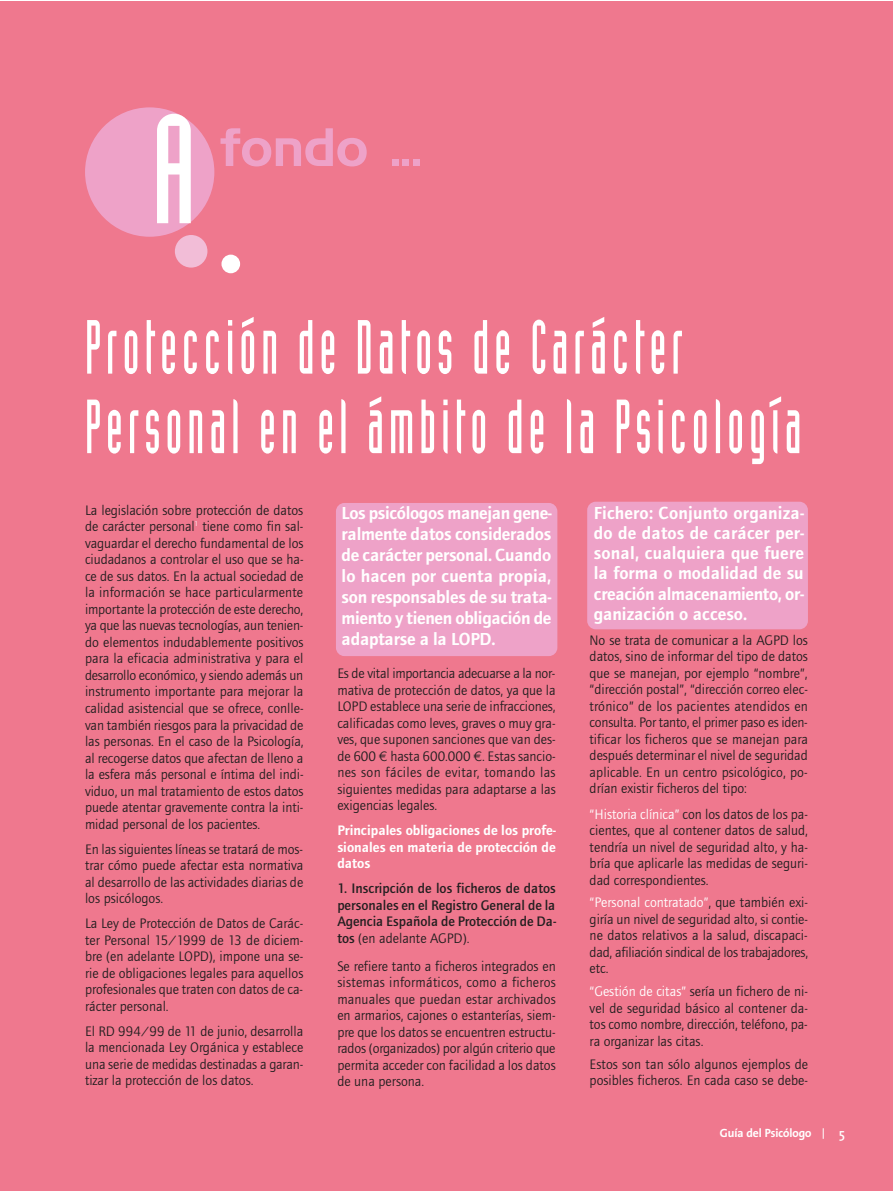
<style>
.page{position:relative;width:893px;height:1191px;background:#fff}
.page>*{position:absolute;margin:0;border:0;box-sizing:border-box;transform-origin:0 0}
.t1{font:152.1px "Industria Solid A";color:#fff}
.t2{font:75px/79.5px "Industria Solid";letter-spacing:.09em;color:#fff;scale:.76 1}
.t3{font:52.5px "Handel Gothic BT";color:#eea2c8}
.t4{font:600 18px/21px "Foundry Journal";letter-spacing:-.015em;color:#fff;text-align:justify}
.t5{font:14.25px/16.5px "Foundry Journal";color:#231f20;text-align:justify}
.t6{font:500 14.25px/16.5px "Foundry Journal";color:#231f20;text-align:justify}
.t7{font:600 14.25px/16.5px "Foundry Journal";color:#fff;text-align:justify}
.t8{font:600 13.5px "Thesis Sans";color:#fff}
.t9{font:700 12px "Thesis Sans";color:#fff}
.s1{font-family:"Euro Sans ITC"}
.s2{font-weight:400}
.s3{color:#fff}
</style>
<div class="page">
<div style="left:0;top:1px;width:892px;height:1190px;background:#ef788e"></div>
<div style="left:85px;top:107px;width:129px;height:130px;background:#eea2c8;border-radius:50%"></div>
<div style="left:175px;top:235px;width:32px;height:32px;background:#f2bdd7;border-radius:50%"></div>
<div style="left:221px;top:255px;width:19px;height:18px;background:#fff;border-radius:50%"></div>
<div style="left:336px;top:503px;width:221px;height:153px;background:#eea2c8;border-radius:9px"></div>
<div style="left:587px;top:502px;width:221px;height:127px;background:#eea2c8;border-radius:9px"></div>
<h1 class="t1" style="left:151px;top:115px;width:47px">A</h1>
<h3 class="t3" style="left:220px;top:128px;width:203px">fondo ...</h3>
<h2 class="t2" style="left:85px;top:312px;width:944px">Protección de Datos de Carácter<br>Personal en el ámbito de la Psicología</h2>
<p class="t5" style="left:85px;top:502px;width:220px">La legislación sobre protección de datos de carácter personal<sup>1</sup> tiene como fin sal&shy;vaguardar el derecho fundamental de los ciudadanos a controlar el uso que se ha&shy;ce de sus datos. En la actual sociedad de la información se hace particularmente importante la protección de este derecho, ya que las nuevas tecnologías, aun tenien&shy;do elementos indudablemente positivos para la eficacia administrativa y para el desarrollo económico, y siendo además un instrumento importante para mejorar la calidad asistencial que se ofrece, conlle&shy;van también riesgos para la privacidad de las personas. En el caso de la Psicología, al recogerse datos que afectan de lleno a la esfera más personal e íntima del indi&shy;viduo, un mal tratamiento de estos datos puede atentar gravemente contra la inti&shy;midad personal de los pacientes.</p>
<p class="t5" style="left:85px;top:840px;width:220px">En las siguientes líneas se tratará de mos&shy;trar cómo puede afectar esta normativa al desarrollo de las actividades diarias de los psicólogos.</p>
<p class="t5" style="left:85px;top:915px;width:220px">La Ley de Protección de Datos de Carác&shy;ter Personal 15/1999 de 13 de diciem&shy;bre (en adelante LOPD), impone una se&shy;rie de obligaciones legales para aquellos profesionales que traten con datos de ca&shy;rácter personal.</p>
<p class="t5" style="left:85px;top:1022px;width:220px">El RD 994/99 de 11 de junio, desarrolla la mencionada Ley Orgánica y establece una serie de medidas destinadas a garan&shy;tizar la protección de los datos.</p>
<p class="t4" style="left:342px;top:503px;width:212px">Los psicólogos manejan gene&shy;ralmente datos considerados de carácter personal. Cuando lo hacen por cuenta propia, son responsables de su trata&shy;miento y tienen obligación de adaptarse a la LOPD.</p>
<p class="t5" style="left:337px;top:665px;width:220px">Es de vital importancia adecuarse a la nor&shy;mativa de protección de datos, ya que la LOPD establece una serie de infracciones, calificadas como leves, graves o muy gra&shy;ves, que suponen sanciones que van des&shy;de 600 <span class="s1">¤</span> hasta 600.000 <span class="s1">¤</span>. Estas sancio&shy;nes son fáciles de evitar, tomando las siguientes medidas para adaptarse a las exigencias legales.</p>
<p class="t7" style="left:337px;top:823px;width:220px">Principales obligaciones de los profe&shy;sionales en materia de protección de datos</p>
<p class="t6" style="left:337px;top:881px;width:220px">1. Inscripción de los ficheros de datos personales en el Registro General de la Agencia Española de Protección de Da&shy;tos <span class="s2">(en adelante AGPD).</span></p>
<p class="t5" style="left:337px;top:957px;width:220px">Se refiere tanto a ficheros integrados en sistemas informáticos, como a ficheros manuales que puedan estar archivados en armarios, cajones o estanterías, siem&shy;pre que los datos se encuentren estructu&shy;rados (organizados) por algún criterio que permita acceder con facilidad a los datos de una persona.</p>
<p class="t4" style="left:594px;top:504px;width:212px;line-height:20.2px">Fichero: Conjunto organiza&shy;do de datos de carácer per&shy;sonal, cualquiera que fuere la forma o modalidad de su creación almacenamiento, or&shy;ganización o acceso.</p>
<p class="t5" style="left:590px;top:632px;width:220px">No se trata de comunicar a la AGPD los datos, sino de informar del tipo de datos que se manejan, por ejemplo “nombre”, “dirección postal”, “dirección correo elec&shy;trónico” de los pacientes atendidos en consulta. Por tanto, el primer paso es iden&shy;tificar los ficheros que se manejan para después determinar el nivel de seguridad aplicable. En un centro psicológico, po&shy;drían existir ficheros del tipo:</p>
<p class="t5" style="left:590px;top:805px;width:220px"><span class="s3">“Historia clínica”</span> con los datos de los pa&shy;cientes, que al contener datos de salud, tendría un nivel de seguridad alto, y ha&shy;bría que aplicarle las medidas de seguri&shy;dad correspondientes.</p>
<p class="t5" style="left:590px;top:894px;width:220px"><span class="s3">“Personal contratado”</span>, que también exi&shy;giría un nivel de seguridad alto, si contie&shy;ne datos relativos a la salud, discapaci&shy;dad, afiliación sindical de los trabajadores, etc.</p>
<p class="t5" style="left:590px;top:983px;width:220px"><span class="s3">“Gestión de citas”</span> sería un fichero de ni&shy;vel de seguridad básico al contener da&shy;tos como nombre, dirección, teléfono, pa&shy;ra organizar las citas.</p>
<p class="t5" style="left:590px;top:1055px;width:220px">Estos son tan sólo algunos ejemplos de posibles ficheros. En cada caso se debe-</p>
<p class="t9" style="left:720px;top:1128px;width:93px">Guía del Psicólogo</p>
<p class="t8" style="left:839px;top:1128px;width:7px">5</p>
</div>
